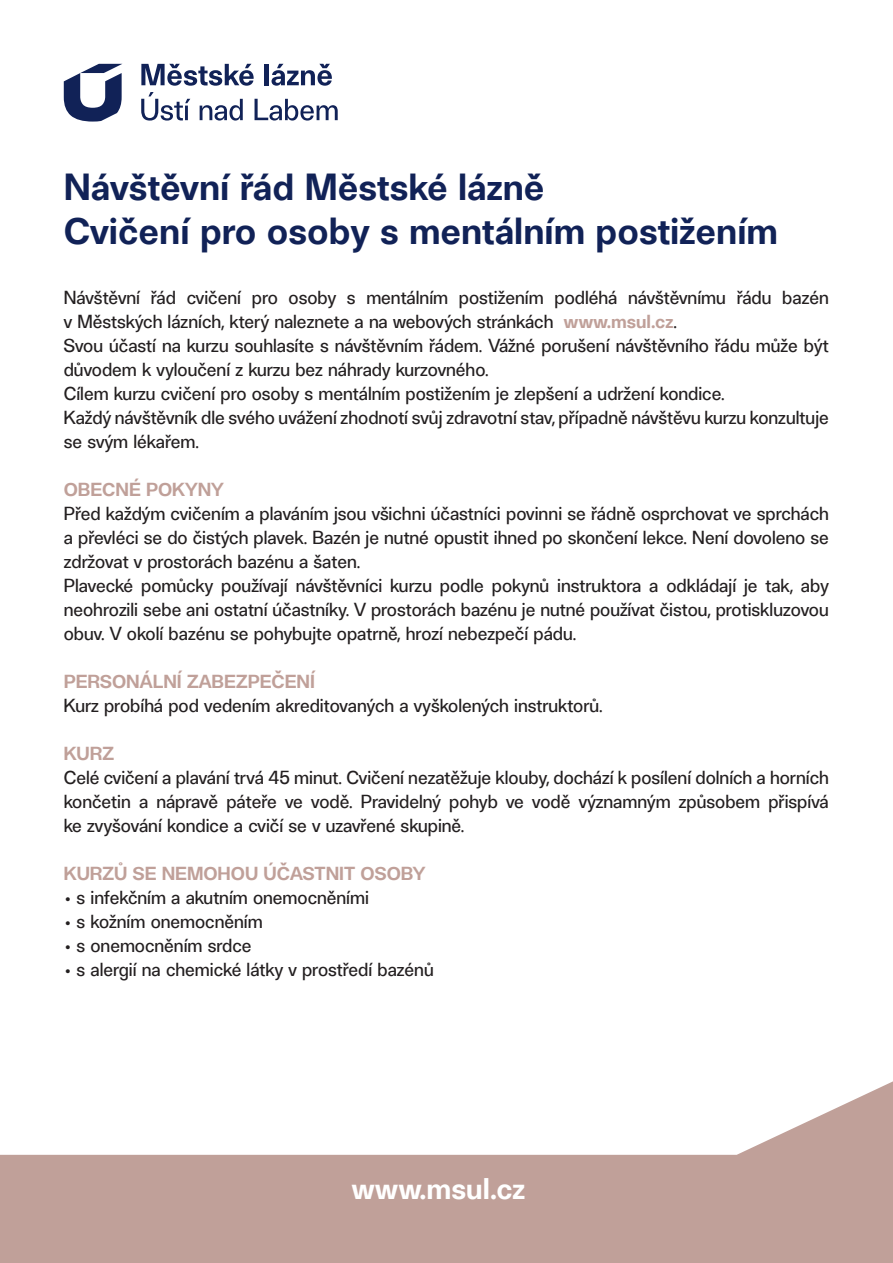
<style>
.page{position:relative;width:893px;height:1263px;background:#fff}
.page>*{position:absolute;margin:0;border:0;box-sizing:border-box;transform-origin:0 0}
.t1{font:700 36px/44.1px "Louka Pro";color:#112257}
.t2{font:700 28.5px "Louka Pro";color:#fff}
.t3{font:18px/24px "Louka Pro";color:#231f20}
.t4{font:700 18px "Louka Pro";color:#c0a099}
.s1{font-weight:700;color:#c0a099}
</style>
<div class="page">
<svg style="left:0;top:1081px;width:893px;height:182px;fill:#c0a099"></svg>
<svg style="left:64px;top:64px;width:58px;height:58px"></svg>
<svg style="left:141px;top:64px;width:113px;height:22px"></svg>
<hr style="left:265px;top:64px;width:4px;height:21px;background:#112257">
<svg style="left:272px;top:64px;width:60px;height:22px"></svg>
<svg style="left:141px;top:92px;width:49px;height:29px"></svg>
<svg style="left:200px;top:99px;width:43px;height:22px"></svg>
<svg style="left:255px;top:99px;width:83px;height:22px"></svg>
<h1 class="t1" style="left:64px;top:164px;width:716px">Návštěvní řád Městské lázně<br>Cvičení pro osoby s mentálním postižením</h1>
<p class="t3" style="left:64px;top:285px;width:767px">Návštěvní řád cvičení pro osoby s mentálním postižením podléhá návštěvnímu řádu bazén v Městských lázních, který naleznete a na webových stránkách <span class="s1">www.msul.cz</span>.<br>Svou účastí na kurzu souhlasíte s návštěvním řádem. Vážné porušení návštěvního řádu může být důvodem k vyloučení z kurzu bez náhrady kurzovného.<br>Cílem kurzu cvičení pro osoby s mentálním postižením je zlepšení a udržení kondice.<br>Každý návštěvník dle svého uvážení zhodnotí svůj zdravotní stav, případně návštěvu kurzu konzultuje se svým lékařem.</p>
<p class="t4" style="left:64px;top:478px;width:162px">OBECNÉ POKYNY</p>
<p class="t3" style="left:64px;top:501px;width:767px">Před každým cvičením a plaváním jsou všichni účastníci povinni se řádně osprchovat ve sprchách a převléci se do čistých plavek. Bazén je nutné opustit ihned po skončení lekce. Není dovoleno se zdržovat v prostorách bazénu a šaten.<br>Plavecké pomůcky používají návštěvníci kurzu podle pokynů instruktora a odkládají je tak, aby neohrozili sebe ani ostatní účastníky. V prostorách bazénu je nutné používat čistou, protiskluzovou obuv. V okolí bazénu se pohybujte opatrně, hrozí nebezpečí pádu.</p>
<p class="t4" style="left:64px;top:670px;width:253px">PERSONÁLNÍ ZABEZPEČENÍ</p>
<p class="t3" style="left:64px;top:693px;width:540px">Kurz probíhá pod vedením akreditovaných a vyškolených instruktorů.</p>
<p class="t4" style="left:64px;top:742px;width:52px">KURZ</p>
<p class="t3" style="left:64px;top:765px;width:767px;text-align:justify">Celé cvičení a plavání trvá 45 minut. Cvičení nezatěžuje klouby, dochází k posílení dolních a horních končetin a nápravě páteře ve vodě. Pravidelný pohyb ve vodě významným způsobem přispívá ke zvyšování kondice a cvičí se v uzavřené skupině.</p>
<p class="t4" style="left:64px;top:862px;width:363px">KURZŮ SE NEMOHOU ÚČASTNIT OSOBY</p>
<p class="t3" style="left:64px;top:885px;width:307px">• s infekčním a akutním onemocněními</p>
<p class="t3" style="left:64px;top:909px;width:200px">• s kožním onemocněním</p>
<p class="t3" style="left:64px;top:933px;width:189px">• s onemocněním srdce</p>
<p class="t3" style="left:64px;top:957px;width:371px">• s alergií na chemické látky v prostředí bazénů</p>
<h2 class="t2" style="left:352px;top:1171px;width:175px">www.msul.cz</h2>
</div>
